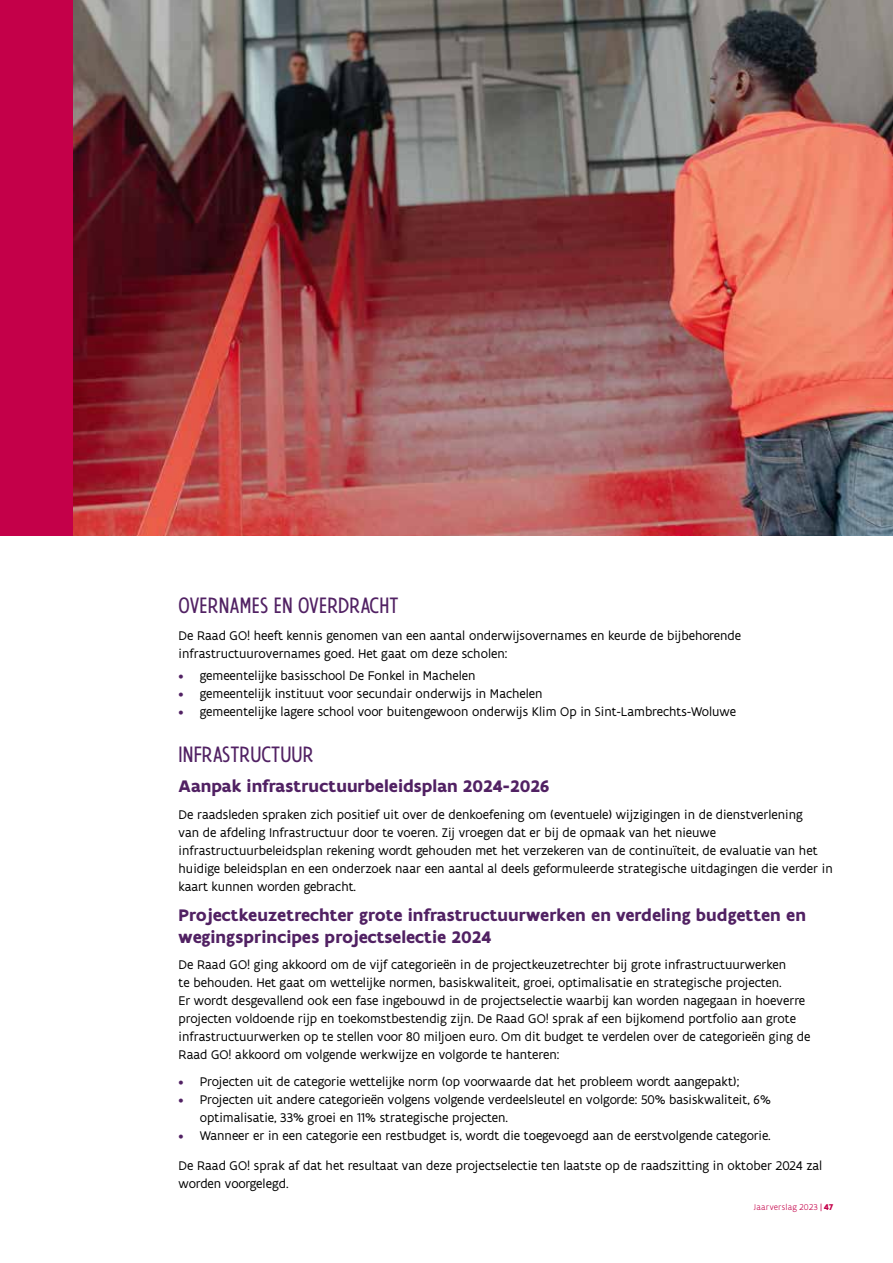
<style>
.page{position:relative;width:893px;height:1263px;background:#fff}
.page>*{position:absolute;margin:0;border:0;box-sizing:border-box;transform-origin:0 0}
.t1{font:condensed 24px "Flanders Art Sans";letter-spacing:.005em;color:#512163}
.t2{font:700 18px/21.6px "Flanders Art Sans";color:#512163}
.t3{font:13.5px/18px "Flanders Art Sans";color:#000}
.t4{font:300 9px "Flanders Art Sans";letter-spacing:.02em;color:#c40049}
.s1{color:#512163}
.s2{font-weight:400;font-stretch:condensed}
.s3{font-weight:700}
</style>
<div class="page">
<img style="left:72px;top:0;width:821px;height:536px">
<div style="left:0;top:0;width:72px;height:536px;background:#c40049"></div>
<h1 class="t1" style="left:179px;top:591px;width:221px">OVERNAMES EN OVERDRACHT</h1>
<p class="t3" style="left:179px;top:626px;width:564px">De Raad GO! heeft kennis genomen van een aantal onderwijsovernames en keurde de bijbehorende infrastructuurovernames goed. Het gaat om deze scholen:</p>
<p class="t3" style="left:179px;top:666px;width:298px"><span class="s1">•</span> gemeentelijke basisschool De Fonkel in Machelen</p>
<p class="t3" style="left:179px;top:684px;width:365px"><span class="s1">•</span> gemeentelijk instituut voor secundair onderwijs in Machelen</p>
<p class="t3" style="left:179px;top:702px;width:559px"><span class="s1">•</span> gemeentelijke lagere school voor buitengewoon onderwijs Klim Op in Sint-Lambrechts-Woluwe</p>
<h1 class="t1" style="left:179px;top:740px;width:136px">INFRASTRUCTUUR</h1>
<h2 class="t2" style="left:179px;top:776px;width:373px">Aanpak infrastructuurbeleidsplan 2024-2026</h2>
<p class="t3" style="left:179px;top:805px;width:656px">De raadsleden spraken zich positief uit over de denkoefening om (eventuele) wijzigingen in de dienstverlening<br>van de afdeling Infrastructuur door te voeren. Zij vroegen dat er bij de opmaak van het nieuwe infrastructuurbeleidsplan rekening wordt gehouden met het verzekeren van de continuïteit, de evaluatie van het huidige beleidsplan en een onderzoek naar een aantal al deels geformuleerde strategische uitdagingen die verder in kaart kunnen worden gebracht.</p>
<h2 class="t2" style="left:179px;top:905px;width:629px">Projectkeuzetrechter grote infrastructuurwerken en verdeling budgetten en wegingsprincipes projectselectie 2024</h2>
<p class="t3" style="left:179px;top:955px;width:633px">De Raad GO! ging akkoord om de vijf categorieën in de projectkeuzetrechter bij grote infrastructuurwerken<br>te behouden. Het gaat om wettelijke normen, basiskwaliteit, groei, optimalisatie en strategische projecten.<br>Er wordt desgevallend ook een fase ingebouwd in de projectselectie waarbij kan worden nagegaan in hoeverre projecten voldoende rijp en toekomstbestendig zijn. De Raad GO! sprak af een bijkomend portfolio aan grote infrastructuurwerken op te stellen voor 80 miljoen euro. Om dit budget te verdelen over de categorieën ging de Raad GO! akkoord om volgende werkwijze en volgorde te hanteren:</p>
<p class="t3" style="left:179px;top:1072px;width:562px"><span class="s1">•</span> Projecten uit de categorie wettelijke norm (op voorwaarde dat het probleem wordt aangepakt);</p>
<p class="t3" style="left:200px;top:1090px;width:572px;text-indent:-21px"><span class="s1">•</span> Projecten uit andere categorieën volgens volgende verdeelsleutel en volgorde: 50% basiskwaliteit, 6% optimalisatie, 33% groei en 11% strategische projecten.</p>
<p class="t3" style="left:179px;top:1126px;width:594px"><span class="s1">•</span> Wanneer er in een categorie een restbudget is, wordt die toegevoegd aan de eerstvolgende categorie.</p>
<p class="t3" style="left:179px;top:1156px;width:645px">De Raad GO! sprak af dat het resultaat van deze projectselectie ten laatste op de raadszitting in oktober 2024 zal worden voorgelegd.</p>
<p class="t4" style="left:753px;top:1202px;width:81px">Jaarverslag 2023 <span class="s2">|</span> <span class="s3">47</span></p>
</div>
